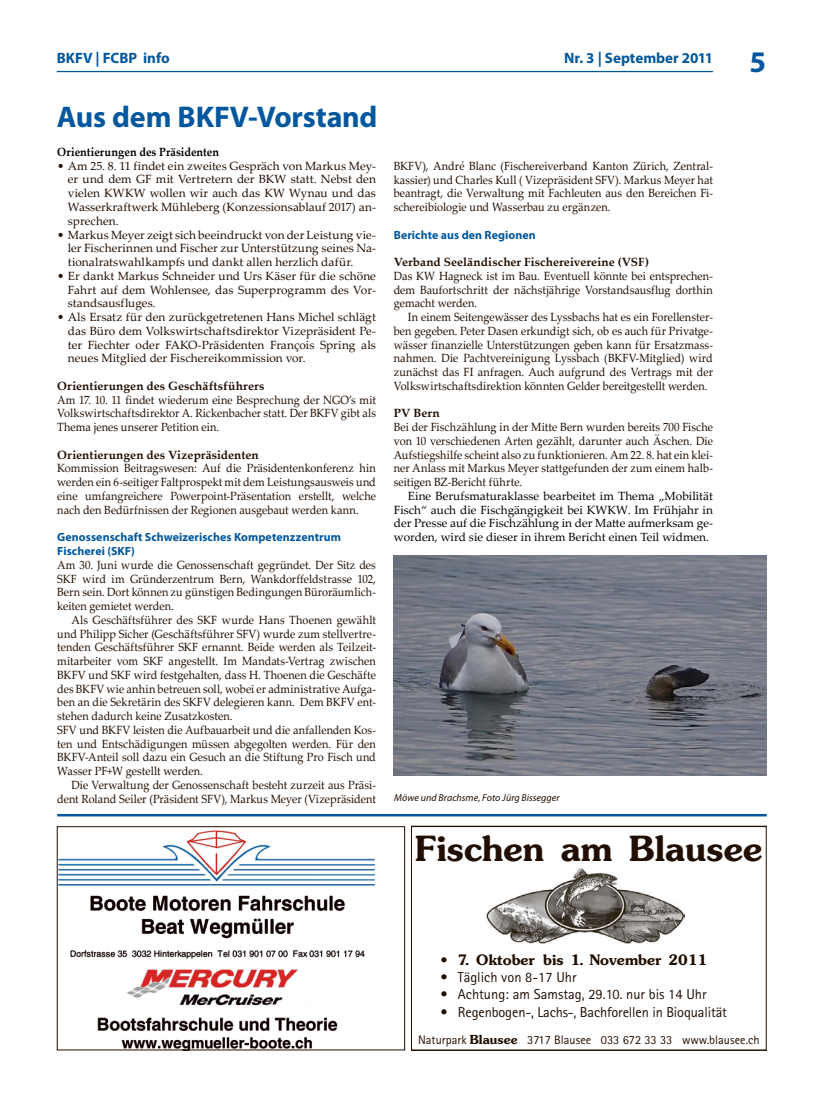
<style>
.page{position:relative;width:823px;height:1117px;background:#fff}
.page>*{position:absolute;margin:0;border:0;box-sizing:border-box;transform-origin:0 0}
.t1{font:700 34.5px "Souvenir";color:#200e00}
.t2{font:700 30px "Myriad Pro";letter-spacing:-.005em;color:#00579d}
.t3{font:700 15px "Myriad Pro";color:#00579d}
.t4{font:14.38px "Rotis Sans Serif";letter-spacing:-.01em;color:#200e00}
.t5{font:700 14.38px "Souvenir";color:#200e00}
.t6{font:12.38px "Rotis Sans Serif";color:#200e00}
.t7{font:11.88px/13.8px "Palatino Linotype";letter-spacing:.005em;color:#200e00;text-align:justify;scale:.92 1}
.t8{font:11.88px/13.8px "Palatino Linotype";letter-spacing:.005em;color:#200e00;text-align:justify}
.t9{font:11.88px/13.8px "Palatino Linotype";color:#000;text-align:justify}
.t10{font:700 11.88px "Palatino Linotype";letter-spacing:.01em;color:#200e00}
.t11{font:700 11.88px/13.8px "Myriad Pro";letter-spacing:.005em;color:#00579d}
.t12{font:700 11.88px "Palatino Linotype";letter-spacing:.01em;color:#000;scale:.92 1}
.t13{font:italic 10px "Myriad Pro";letter-spacing:.005em;color:#200e00}
.s1{font-size:30px}
.s2{font-family:"Rotis Sans Serif";font-weight:400}
.s3{font-family:"Souvenir";font-weight:700}
</style>
<div class="page">
<hr style="left:57px;top:71px;width:655px;height:1px;background:#00579d">
<img style="left:59px;top:830px;width:317px;height:218px">
<div style="left:57px;top:826px;width:348px;height:224px;border:1px solid #200e00"></div>
<svg style="left:413px;top:827px;width:351px;height:117px"></svg>
<img style="left:485px;top:867px;width:199px;height:76px">
<div style="left:411px;top:825px;width:355px;height:225px;border:1px solid #200e00"></div>
<hr style="left:57px;top:813px;width:709px;height:3px;background:#00579d">
<img style="left:393px;top:555px;width:372px;height:220px">
<p class="t3" style="left:57px;top:48px;width:114px">BKFV | FCBP info</p>
<p class="t3" style="left:564px;top:48px;width:203px">Nr. 3 | September 2011 <span class="s1">5</span></p>
<h2 class="t2" style="left:57px;top:97px;width:322px">Aus dem BKFV-Vorstand</h2>
<p class="t12" style="left:57px;top:143px;width:177px">Orientierungen des Präsidenten</p>
<p class="t8" style="left:68px;top:158px;width:309px;text-indent:-11px">• Am 25. 8. 11 findet ein zweites Gespräch von Markus Mey&shy;er und dem GF mit Vertretern der BKW statt. Nebst den vielen KWKW wollen wir auch das KW Wynau und das Wasserkraftwerk Mühleberg (Konzessionsablauf 2017) an&shy;sprechen.</p>
<p class="t8" style="left:68px;top:227px;width:309px;text-indent:-11px">• Markus Meyer zeigt sich beeindruckt von der Leistung vie&shy;ler Fischerinnen und Fischer zur Unterstützung seines Na&shy;tionalratswahlkampfs und dankt allen herzlich dafür.</p>
<p class="t8" style="left:68px;top:268px;width:309px;text-indent:-11px">• Er dankt Markus Schneider und Urs Käser für die schöne Fahrt auf dem Wohlensee, das Superprogramm des Vor&shy;standsausfluges.</p>
<p class="t8" style="left:68px;top:309px;width:309px;text-indent:-11px">• Als Ersatz für den zurückgetretenen Hans Michel schlägt das Büro dem Volkswirtschaftsdirektor Vizepräsident Pe&shy;ter Fiechter oder FAKO-Präsidenten François Spring als neues Mitglied der Fischereikommission vor.</p>
<p class="t10" style="left:57px;top:377px;width:208px">Orientierungen des Geschäftsführers</p>
<p class="t7" style="left:57px;top:392px;width:348px">Am 17. 10. 11 findet wiederum eine Besprechung der NGO’s mit Volkswirtschaftsdirektor A. Rickenbacher statt. Der BKFV gibt als Thema jenes unserer Petition ein.</p>
<p class="t10" style="left:57px;top:446px;width:203px">Orientierungen des Vizepräsidenten</p>
<p class="t7" style="left:57px;top:461px;width:348px">Kommission Beitragswesen: Auf die Präsidentenkonferenz hin werden ein 6-seitiger Faltprospekt mit dem Leistungsausweis und eine umfangreichere Powerpoint-Präsentation erstellt, welche nach den Bedürfnissen der Regionen ausgebaut werden kann.</p>
<p class="t11" style="left:57px;top:530px;width:285px">Genossenschaft Schweizerisches Kompetenzzentrum<br>Fischerei (SKF)</p>
<p class="t7" style="left:57px;top:557px;width:348px">Am 30. Juni wurde die Genossenschaft gegründet. Der Sitz des SKF wird im Gründerzentrum Bern, Wankdorffeldstrasse 102, Bern sein. Dort können zu günstigen Bedingungen Büroräumlich&shy;keiten gemietet werden.</p>
<p class="t7" style="left:57px;top:612px;width:348px;text-align:left;text-indent:14px">Als Geschäftsführer des SKF wurde Hans Thoenen gewählt und Philipp Sicher (Geschäftsführer SFV) wurde zum stellvertre&shy;tenden Geschäftsführer SKF ernannt. Beide werden als Teilzeit&shy;mitarbeiter vom SKF angestellt. Im Mandats-Vertrag zwischen BKFV und SKF wird festgehalten, dass H. Thoenen die Geschäfte des BKFV wie anhin betreuen soll, wobei er administrative Aufga&shy;ben an die Sekretärin des SKFV delegieren kann. Dem BKFV ent&shy;stehen dadurch keine Zusatzkosten.<br>SFV und BKFV leisten die Aufbauarbeit und die anfallenden Kos&shy;ten und Entschädigungen müssen abgegolten werden. Für den BKFV-Anteil soll dazu ein Gesuch an die Stiftung Pro Fisch und Wasser PF+W gestellt werden.</p>
<p class="t7" style="left:57px;top:777px;width:348px;text-align:right">Die Verwaltung der Genossenschaft besteht zurzeit aus Präsi&shy;dent Roland Seiler (Präsident SFV), Markus Meyer (Vizepräsident</p>
<p class="t7" style="left:393px;top:158px;width:348px">BKFV), André Blanc (Fischereiverband Kanton Zürich, Zentral&shy;kassier) und Charles Kull ( Vizepräsident SFV). Markus Meyer hat beantragt, die Verwaltung mit Fachleuten aus den Bereichen Fi&shy;schereibiologie und Wasserbau zu ergänzen.</p>
<p class="t11" style="left:393px;top:227px;width:143px">Berichte aus den Regionen</p>
<p class="t10" style="left:393px;top:253px;width:256px">Verband Seeländischer Fischereivereine (VSF)</p>
<p class="t7" style="left:393px;top:268px;width:348px">Das KW Hagneck ist im Bau. Eventuell könnte bei entsprechen&shy;dem Baufortschritt der nächstjährige Vorstandsausflug dorthin gemacht werden.</p>
<p class="t7" style="left:393px;top:309px;width:348px;text-indent:14px">In einem Seitengewässer des Lyssbachs hat es ein Forellenster&shy;ben gegeben. Peter Dasen erkundigt sich, ob es auch für Privatge&shy;wässer finanzielle Unterstützungen geben kann für Ersatzmass&shy;nahmen. Die Pachtvereinigung Lyssbach (BKFV-Mitglied) wird zunächst das FI anfragen. Auch aufgrund des Vertrags mit der Volkswirtschaftsdirektion könnten Gelder bereitgestellt werden.</p>
<p class="t10" style="left:393px;top:405px;width:47px">PV Bern</p>
<p class="t7" style="left:393px;top:419px;width:348px">Bei der Fischzählung in der Mitte Bern wurden bereits 700 Fische von 10 verschiedenen Arten gezählt, darunter auch Äschen. Die Aufstiegshilfe scheint also zu funktionieren. Am 22. 8. hat ein klei&shy;ner Anlass mit Markus Meyer stattgefunden der zum einem halb&shy;seitigen BZ-Bericht führte.</p>
<p class="t9" style="left:393px;top:488px;width:320px;text-indent:14px">Eine Berufsmaturaklasse bearbeitet im Thema „Mobilität Fisch“ auch die Fischgängigkeit bei KWKW. Im Frühjahr in der Presse auf die Fischzählung in der Matte aufmerksam ge&shy;worden, wird sie dieser in ihrem Bericht einen Teil widmen.</p>
<p class="t13" style="left:394px;top:790px;width:167px">Möwe und Brachsme, Foto Jürg Bissegger</p>
<h1 class="t1" style="left:415px;top:828px;width:348px">Fischen am Blausee</h1>
<p class="t5" style="left:440px;top:951px;width:268px"><span class="s2">•</span> 7. Oktober bis 1. November 2011</p>
<p class="t4" style="left:440px;top:968px;width:137px">• Täglich von 8-17 Uhr</p>
<p class="t4" style="left:440px;top:985px;width:267px">• Achtung: am Samstag, 29.10. nur bis 14 Uhr</p>
<p class="t4" style="left:440px;top:1003px;width:288px">• Regenbogen-, Lachs-, Bachforellen in Bioqualität</p>
<p class="t6" style="left:418px;top:1031px;width:343px">Naturpark <span class="s3">Blausee</span> 3717 Blausee 033 672 33 33 www.blausee.ch</p>
</div>
